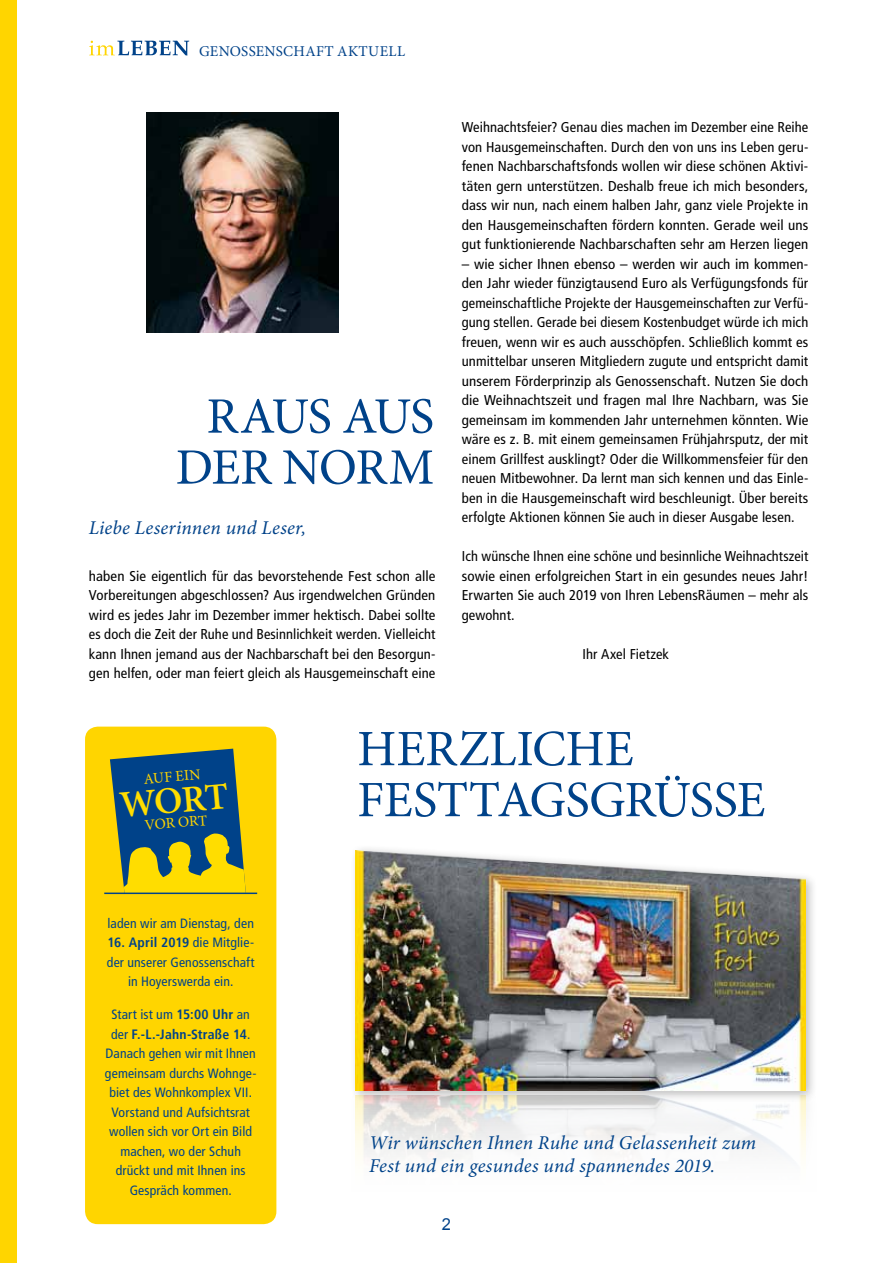
<style>
.page{position:relative;width:893px;height:1263px;background:#fff}
.page>*{position:absolute;margin:0;border:0;box-sizing:border-box;transform-origin:0 0}
.t1{font:51px/51px "Minion Pro";letter-spacing:-.01em;color:#004289}
.t2{font:600 37.5px "Minion Pro";color:#fd0}
.t3{font:italic 19.5px/22.5px "Minion Pro";letter-spacing:.01em;color:#004289}
.t4{font:16.5px "Arial";color:#004289}
.t5{font:15px "Minion Pro";letter-spacing:.02em;color:#004289}
.t6{font:15px "Minion Pro";color:#ffd500}
.t7{font:condensed 14.25px/19.5px "Frutiger LT";letter-spacing:.005em;color:#000;text-align:justify;scale:1.05 1}
.t8{font:condensed 14.25px/19.5px "Frutiger LT";letter-spacing:.005em;color:#000;text-align:justify}
.t9{font:condensed 13.5px/19.5px "Frutiger LT";letter-spacing:.01em;color:#004289;text-align:center}
.s1{font-weight:700}
</style>
<div class="page">
<div style="left:350px;top:844px;width:468px;height:259px;background:#000;opacity:.25"></div>
<img style="left:356px;top:850px;width:450px;height:241px">
<img style="left:147px;top:112px;width:191px;height:220px">
<div style="left:85px;top:727px;width:191px;height:497px;background:#ffd500;border-radius:13px"></div>
<svg style="left:110px;top:749px;width:136px;height:143px"></svg>
<hr style="left:104px;top:892px;width:153px;height:2px;background:#004289">
<div style="left:0;top:0;width:17px;height:1263px;background:#ffd500"></div>
<svg style="left:89px;top:41px;width:100px;height:15px"></svg>
<p class="t5" style="left:199px;top:41px;width:208px">GENOSSENSCHAFT AKTUELL</p>
<h1 class="t1" style="left:176px;top:391px;width:260px;text-align:right">RAUS AUS<br>DER NORM</h1>
<h3 class="t3" style="left:89px;top:517px;width:219px">Liebe Leserinnen und Leser,</h3>
<p class="t7" style="left:89px;top:566px;width:332px">haben Sie eigentlich für das bevorstehende Fest schon alle Vorbereitungen abgeschlossen? Aus irgendwelchen Gründen wird es jedes Jahr im Dezember immer hektisch. Dabei sollte es doch die Zeit der Ruhe und Besinnlichkeit werden. Vielleicht kann Ihnen jemand aus der Nachbarschaft bei den Besorgun&shy;gen helfen, oder man feiert gleich als Hausgemeinschaft eine</p>
<p class="t8" style="left:462px;top:117px;width:348px">Weihnachtsfeier? Genau dies machen im Dezember eine Reihe von Hausgemeinschaften. Durch den von uns ins Leben geru&shy;fenen Nachbarschaftsfonds wollen wir diese schönen Aktivi&shy;täten gern unterstützen. Deshalb freue ich mich besonders, dass wir nun, nach einem halben Jahr, ganz viele Projekte in den Hausgemeinschaften fördern konnten. Gerade weil uns gut funktionierende Nachbarschaften sehr am Herzen liegen</p>
<p class="t7" style="left:462px;top:254px;width:332px">– wie sicher Ihnen ebenso – werden wir auch im kommen&shy;den Jahr wieder fünzigtausend Euro als Verfügungsfonds für gemeinschaftliche Projekte der Hausgemeinschaften zur Verfü&shy;gung stellen. Gerade bei diesem Kostenbudget würde ich mich freuen, wenn wir es auch ausschöpfen. Schließlich kommt es unmittelbar unseren Mitgliedern zugute und entspricht damit unserem Förderprinzip als Genossenschaft. Nutzen Sie doch die Weihnachtszeit und fragen mal Ihre Nachbarn, was Sie gemeinsam im kommenden Jahr unternehmen könnten. Wie wäre es z. B. mit einem gemeinsamen Frühjahrsputz, der mit einem Grillfest ausklingt? Oder die Willkommensfeier für den neuen Mitbewohner. Da lernt man sich kennen und das Einle&shy;ben in die Hausgemeinschaft wird beschleunigt. Über bereits erfolgte Aktionen können Sie auch in dieser Ausgabe lesen.</p>
<p class="t8" style="left:462px;top:546px;width:348px">Ich wünsche Ihnen eine schöne und besinnliche Weihnachtszeit sowie einen erfolgreichen Start in ein gesundes neues Jahr!<br>Erwarten Sie auch 2019 von Ihren LebensRäumen – mehr als gewohnt.</p>
<p class="t8" style="left:583px;top:644px;width:88px">Ihr Axel Fietzek</p>
<p class="t6" style="left:143px;top:769px;width:59px;rotate:-5deg">AUF EIN</p>
<h2 class="t2" style="left:118px;top:779px;width:111px;rotate:-5deg">WORT</h2>
<p class="t6" style="left:144px;top:815px;width:64px;rotate:-5deg">VOR ORT</p>
<p class="t9" style="left:107px;top:913px;width:148px">laden wir am Dienstag, den</p>
<p class="t9" style="left:107px;top:933px;width:149px"><span class="s1">16. April 2019</span> die Mitglie&shy;der unserer Genossenschaft in Hoyerswerda ein.</p>
<p class="t9" style="left:105px;top:1005px;width:153px">Start ist um <span class="s1">15:00 Uhr</span> an der <span class="s1">F.-L.-Jahn-Straße 14</span>.<br>Danach gehen wir mit Ihnen gemeinsam durchs Wohnge&shy;biet des Wohnkomplex VII.<br>Vorstand und Aufsichtsrat wollen sich vor Ort ein Bild machen, wo der Schuh drückt und mit Ihnen ins<br>Gespräch kommen.</p>
<h1 class="t1" style="left:357px;top:724px;width:410px">HERZLICHE<br>FESTTAGSGRÜSSE</h1>
<h3 class="t3" style="left:369px;top:1132px;width:389px">Wir wünschen Ihnen Ruhe und Gelassenheit zum<br>Fest und ein gesundes und spannendes 2019.</h3>
<p class="t4" style="left:442px;top:1214px;width:11px">2</p>
</div>
